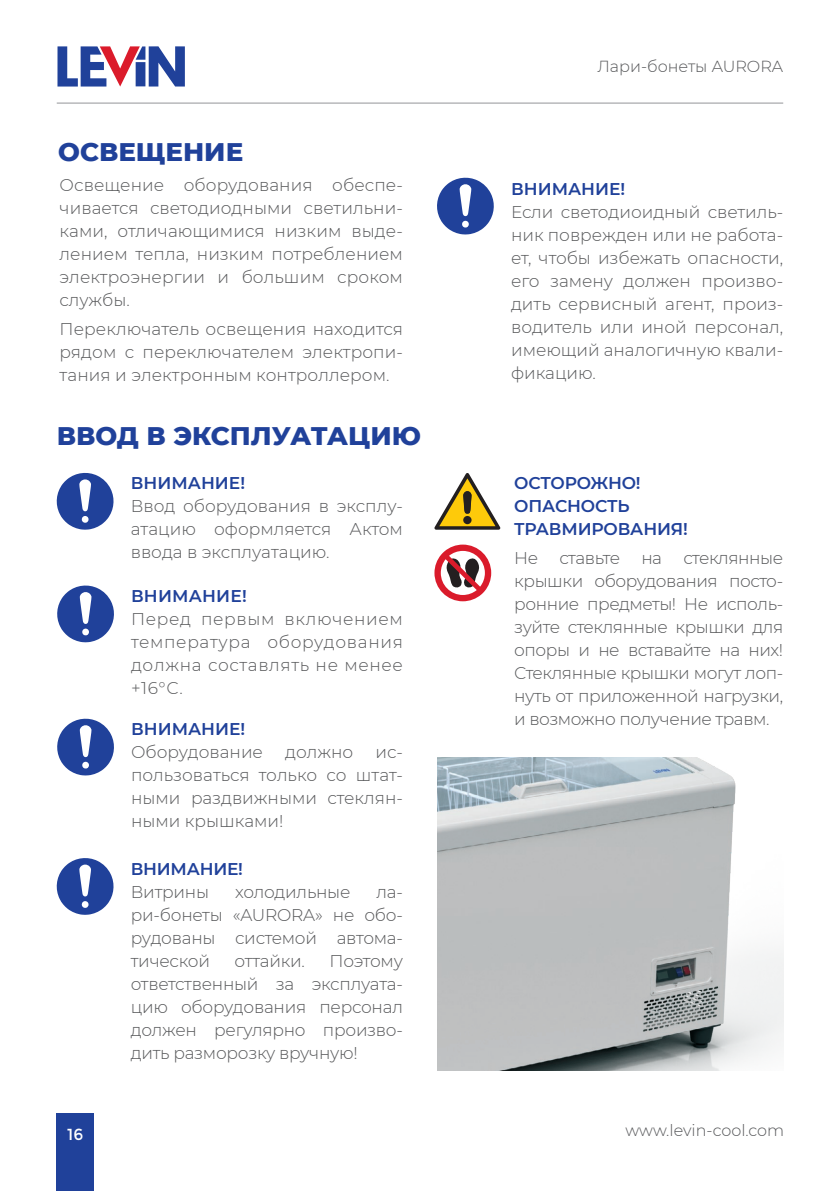
<style>
.page{position:relative;width:840px;height:1191px;background:#fff}
.page>*{position:absolute;margin:0;border:0;box-sizing:border-box;transform-origin:0 0}
.t1{font:800 26px "Montserrat";color:#20419a}
.t2{font:300 17px/23px "Montserrat";color:#57585a;text-align:justify}
.t3{font:600 17px/23px "Montserrat";letter-spacing:-.01em;color:#20419a}
.t4{font:600 17px "Montserrat";letter-spacing:.01em;color:#20419a}
.t5{font:300 16px "Montserrat";color:#57585a}
.t6{font:16px "Montserrat";color:#fff}
</style>
<div class="page">
<svg style="left:57px;top:46px;width:128px;height:41px"></svg>
<div style="left:57px;top:1113px;width:37px;height:78px;background:#20419a"></div>
<hr style="left:57px;top:103px;width:725px;height:1px;background:#939598">
<svg style="left:56px;top:472px;width:58px;height:57px"></svg>
<svg style="left:57px;top:585px;width:57px;height:57px"></svg>
<svg style="left:57px;top:718px;width:57px;height:57px"></svg>
<svg style="left:56px;top:858px;width:58px;height:56px"></svg>
<svg style="left:437px;top:177px;width:57px;height:57px"></svg>
<svg style="left:434px;top:473px;width:66px;height:57px"></svg>
<svg style="left:434px;top:544px;width:57px;height:57px"></svg>
<img style="left:437px;top:757px;width:345px;height:314px">
<h1 class="t1" style="left:58px;top:133px;width:186px">ОСВЕЩЕНИЕ</h1>
<p class="t2" style="left:60px;top:173px;width:344px">Освещение оборудования обеспе&shy;чивается светодиодными светильни&shy;ками, отличающимися низким выде&shy;лением тепла, низким потреблением электроэнергии и большим сроком службы.</p>
<p class="t2" style="left:60px;top:316px;width:344px">Переключатель освещения находится рядом с переключателем электропи&shy;тания и электронным контроллером.</p>
<h1 class="t1" style="left:57px;top:416px;width:365px">ВВОД В ЭКСПЛУАТАЦИЮ</h1>
<p class="t3" style="left:131px;top:471px;width:116px">ВНИМАНИЕ!</p>
<p class="t2" style="left:131px;top:494px;width:273px">Ввод оборудования в эксплу&shy;атацию оформляется Актом ввода в эксплуатацию.</p>
<p class="t4" style="left:131px;top:584px;width:117px">ВНИМАНИЕ!</p>
<p class="t2" style="left:131px;top:607px;width:273px">Перед первым включением температура оборудования должна составлять не менее +16°С.</p>
<p class="t3" style="left:131px;top:717px;width:116px">ВНИМАНИЕ!</p>
<p class="t2" style="left:131px;top:740px;width:133px">Оборудование</p>
<p class="t2" style="left:285px;top:740px;width:70px">должно</p>
<p class="t2" style="left:131px;top:740px;width:273px;text-indent:244px">ис&shy;пользоваться только со штат&shy;ными раздвижными стеклян&shy;ными крышками!</p>
<p class="t3" style="left:131px;top:856px;width:114px">ВНИМАНИЕ!</p>
<p class="t2" style="left:131px;top:879px;width:80px">Витрины</p>
<p class="t2" style="left:235px;top:879px;width:117px">холодильные</p>
<p class="t2" style="left:131px;top:879px;width:273px;text-indent:245px">ла&shy;ри-бонеты «AURORA» не обо&shy;рудованы системой автома&shy;тической</p>
<p class="t2" style="left:234px;top:948px;width:72px">оттайки.</p>
<p class="t2" style="left:131px;top:948px;width:273px;text-indent:199px">Поэтому ответственный за эксплуата&shy;цию оборудования персонал должен регулярно произво&shy;дить разморозку вручную!</p>
<p class="t5" style="left:597px;top:56px;width:187px">Лари-бонеты AURORA</p>
<p class="t3" style="left:511px;top:176px;width:116px">ВНИМАНИЕ!</p>
<p class="t2" style="left:511px;top:200px;width:273px">Если светодиоидный светиль&shy;ник поврежден или не работа&shy;ет, чтобы избежать опасности, его замену должен произво&shy;дить сервисный агент, произ&shy;водитель или иной персонал, имеющий аналогичную квали&shy;фикацию.</p>
<p class="t3" style="left:514px;top:471px;width:175px">ОСТОРОЖНО!<br>ОПАСНОСТЬ<br>ТРАВМИРОВАНИЯ!</p>
<p class="t2" style="left:514px;top:546px;width:270px">Не ставьте на стеклянные крышки оборудования посто&shy;ронние предметы! Не исполь&shy;зуйте стеклянные крышки для опоры и не вставайте на них!<br>Стеклянные крышки могут лоп&shy;нуть от приложенной нагрузки, и возможно получение травм.</p>
<p class="t6" style="left:67px;top:1124px;width:18px">16</p>
<p class="t5" style="left:625px;top:1119px;width:160px">www.levin-cool.com</p>
</div>
